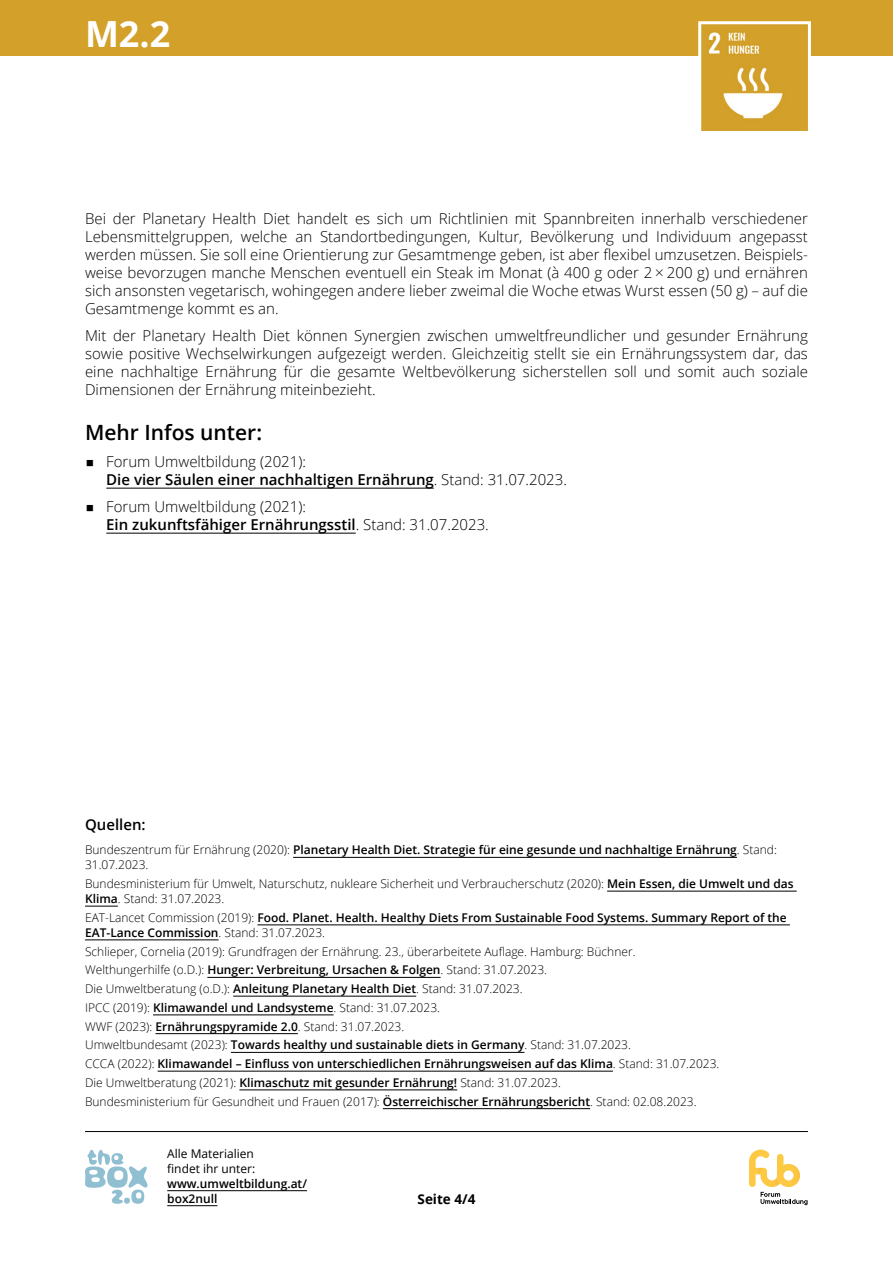
<style>
.page{position:relative;width:893px;height:1263px;background:#fff}
.page>*{position:absolute;margin:0;border:0;box-sizing:border-box;transform-origin:0 0}
.t1{font:700 36px "Open Sans";color:#fff}
.t2{font:600 21px "Open Sans";color:#000}
.t3{font:300 15px/18px "Open Sans";color:#000;text-align:justify}
.t4{font:600 15px "Open Sans";color:#000}
.t5{font:700 13.5px "Open Sans";color:#000}
.t6{font:300 12px/18.8px "Open Sans";color:#000}
.t7{font:600 12px/15px "Open Sans";color:#000}
.t8{font:12px/15px "Open Sans";color:#000}
.s1{font-weight:600}
.s2{font-weight:300}
</style>
<div class="page">
<div style="left:0;top:0;width:893px;height:55px;background:#d3a029"></div>
<hr style="left:167px;top:1190px;width:140px;height:1px;background:#000">
<hr style="left:167px;top:1205px;width:50px;height:1px;background:#000">
<svg style="left:749px;top:1149px;width:59px;height:56px"></svg>
<svg style="left:85px;top:1150px;width:63px;height:54px"></svg>
<hr style="left:85px;top:1131px;width:723px;height:1px;background:#000">
<img style="left:702px;top:32px;width:105px;height:98px">
<div style="left:698px;top:21px;width:113px;height:113px;border:3px solid #fff"></div>
<hr style="left:106px;top:488px;width:328px;height:1px;background:#000">
<hr style="left:106px;top:533px;width:250px;height:1px;background:#000">
<hr style="left:293px;top:857px;width:444px;height:1px;background:#000">
<hr style="left:607px;top:891px;width:190px;height:1px;background:#000">
<hr style="left:85px;top:906px;width:33px;height:1px;background:#000">
<hr style="left:257px;top:925px;width:533px;height:1px;background:#000">
<hr style="left:85px;top:940px;width:134px;height:1px;background:#000">
<hr style="left:207px;top:977px;width:234px;height:1px;background:#000">
<hr style="left:233px;top:996px;width:183px;height:1px;background:#000">
<hr style="left:153px;top:1015px;width:181px;height:1px;background:#000">
<hr style="left:155px;top:1033px;width:143px;height:1px;background:#000">
<hr style="left:231px;top:1052px;width:293px;height:1px;background:#000">
<hr style="left:158px;top:1071px;width:455px;height:1px;background:#000">
<hr style="left:239px;top:1090px;width:218px;height:1px;background:#000">
<hr style="left:383px;top:1108px;width:207px;height:1px;background:#000">
<h1 class="t1" style="left:85px;top:8px;width:87px">M2.2</h1>
<p class="t3" style="left:85px;top:209px;width:724px">Bei der Planetary Health Diet handelt es sich um Richtlinien mit Spannbreiten innerhalb verschiedener Lebensmittelgruppen, welche an Standortbedingungen, Kultur, Bevölkerung und Individuum angepasst werden müssen. Sie soll eine Orientierung zur Gesamtmenge geben, ist aber flexibel umzusetzen. Beispiels&shy;weise bevorzugen manche Menschen eventuell ein Steak im Monat (à 400 g oder 2 × 200 g) und ernähren sich ansonsten vegetarisch, wohingegen andere lieber zweimal die Woche etwas Wurst essen (50 g) – auf die Gesamtmenge kommt es an.</p>
<p class="t3" style="left:85px;top:326px;width:724px">Mit der Planetary Health Diet können Synergien zwischen umweltfreundlicher und gesunder Ernährung sowie positive Wechselwirkungen aufgezeigt werden. Gleichzeitig stellt sie ein Ernährungssystem dar, das eine nachhaltige Ernährung für die gesamte Weltbevölkerung sicherstellen soll und somit auch soziale Dimensionen der Ernährung miteinbezieht.</p>
<h2 class="t2" style="left:85px;top:418px;width:179px">Mehr Infos unter:</h2>
<p class="t3" style="left:106px;top:452px;width:462px;text-indent:-21px">◼ Forum Umweltbildung (2021):<br><span class="s1">Die vier Säulen einer nachhaltigen Ernährung</span>. Stand: 31.07.2023.</p>
<p class="t3" style="left:106px;top:497px;width:384px;text-indent:-21px">◼ Forum Umweltbildung (2021):<br><span class="s1">Ein zukunftsfähiger Ernährungsstil</span>. Stand: 31.07.2023.</p>
<p class="t4" style="left:85px;top:815px;width:62px">Quellen:</p>
<p class="t7" style="left:85px;top:842px;width:693px"><span class="s2">Bundeszentrum für Ernährung (2020):</span> Planetary Health Diet. Strategie für eine gesunde und nachhaltige Ernährung<span class="s2">. Stand:<br>31.07.2023.</span></p>
<p class="t6" style="left:85px;top:876px;width:710px;line-height:15px">Bundesministerium für Umwelt, Naturschutz, nukleare Sicherheit und Verbraucherschutz (2020): <span class="s1">Mein Essen, die Umwelt und das<br>Klima</span>. Stand: 31.07.2023.</p>
<p class="t7" style="left:85px;top:910px;width:703px"><span class="s2">EAT-Lancet Commission (2019):</span> Food. Planet. Health. Healthy Diets From Sustainable Food Systems. Summary Report of the<br>EAT-Lance Commission<span class="s2">. Stand: 31.07.2023.</span></p>
<p class="t6" style="left:85px;top:941px;width:636px">Schlieper, Cornelia (2019): Grundfragen der Ernährung. 23., überarbeitete Auflage. Hamburg: Büchner.<br>Welthungerhilfe (o.D.): <span class="s1">Hunger: Verbreitung, Ursachen &amp; Folgen</span>. Stand: 31.07.2023.<br>Die Umweltberatung (o.D.): <span class="s1">Anleitung Planetary Health Diet</span>. Stand: 31.07.2023.<br>IPCC (2019): <span class="s1">Klimawandel und Landsysteme</span>. Stand: 31.07.2023.<br>WWF (2023): <span class="s1">Ernährungspyramide 2.0</span>. Stand: 31.07.2023.<br>Umweltbundesamt (2023): <span class="s1">Towards healthy und sustainable diets in Germany</span>. Stand: 31.07.2023.<br>CCCA (2022): <span class="s1">Klimawandel – Einfluss von unterschiedlichen Ernährungsweisen auf das Klima</span>. Stand: 31.07.2023.<br>Die Umweltberatung (2021): <span class="s1">Klimaschutz mit gesunder Ernährung!</span> Stand: 31.07.2023.<br>Bundesministerium für Gesundheit und Frauen (2017): <span class="s1">Österreichischer Ernährungsbericht</span>. Stand: 02.08.2023.</p>
<p class="t8" style="left:167px;top:1145px;width:90px">Alle Materialien findet ihr unter:</p>
<p class="t7" style="left:167px;top:1175px;width:141px">www.umweltbildung.at/ box2null</p>
<p class="t5" style="left:418px;top:1189px;width:59px">Seite 4/4</p>
</div>
